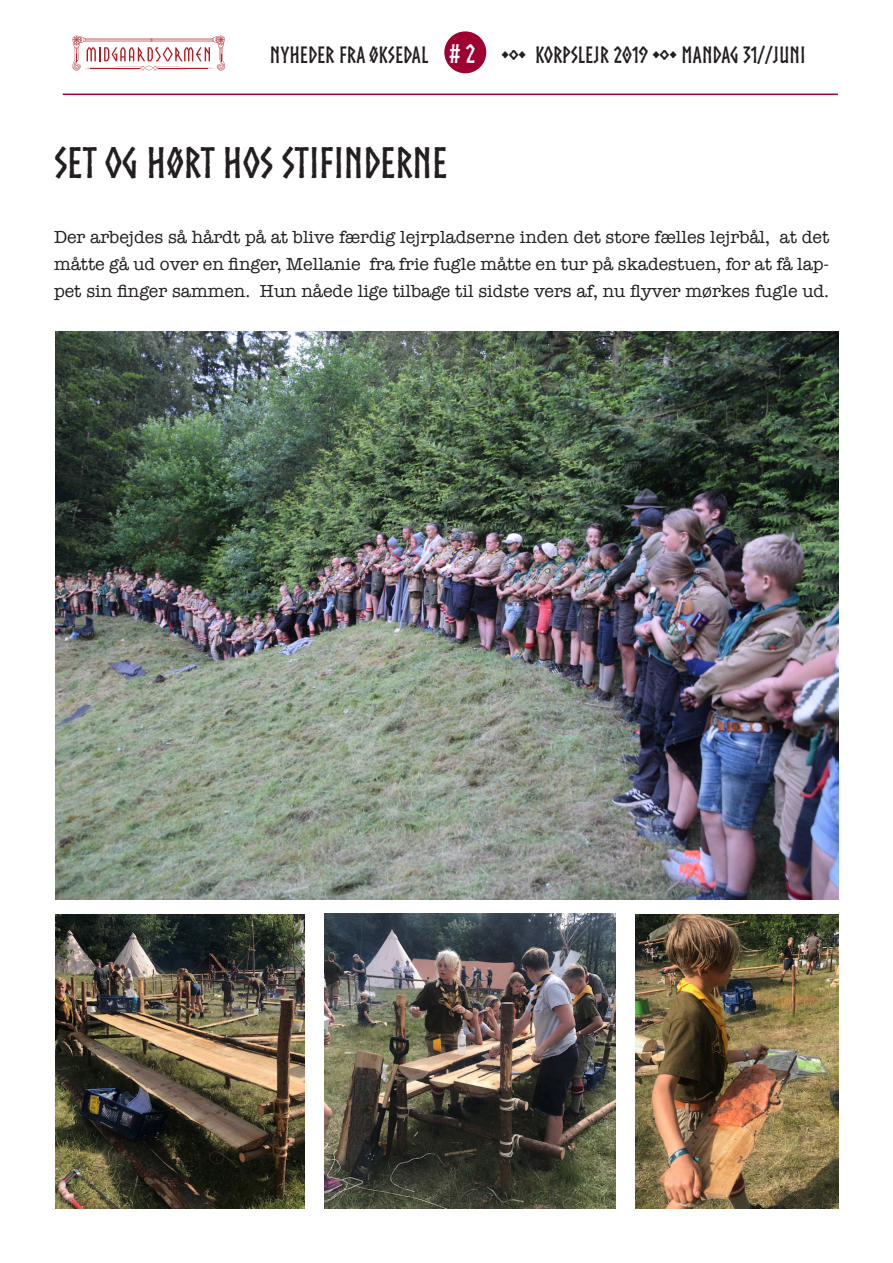
<style>
.page{position:relative;width:893px;height:1263px;background:#fff}
.page>*{position:absolute;margin:0;border:0;box-sizing:border-box;transform-origin:0 0}
.t1{font:700 42px "Norse";color:#231f20}
.t2{font:700 22.5px "Norse";color:#231f20}
.brød{font:18px/27px "American Typewriter";color:#231f20;text-align:justify}
.s1{font-size:25.5px;color:#fff}
</style>
<div class="page">
<svg style="left:72px;top:36px;width:153px;height:35px"></svg>
<hr style="left:63px;top:94px;width:775px;height:1px;background:#9e0131">
<div style="left:444px;top:31px;width:42px;height:42px;background:#9e0131;border-radius:50%"></div>
<img style="left:55px;top:332px;width:784px;height:568px">
<img style="left:55px;top:914px;width:249px;height:295px">
<img style="left:325px;top:913px;width:290px;height:296px">
<img style="left:636px;top:914px;width:203px;height:295px">
<p class="t2" style="left:270px;top:43px;width:537px">NYHEDER FRA ØKSEDAL <span class="s1"># 2</span> •ᛜ• KORPSLEJR 2019 •ᛜ• MANDAG 31//JUNI</p>
<p class="t1" style="left:54px;top:140px;width:395px">SET OG HØRT HOS STIFINDERNE</p>
<p class="brød" style="left:54px;top:223px;width:777px">Der arbejdes så hårdt på at blive færdig lejrpladserne inden det store fælles lejrbål, at det måtte gå ud over en finger, Mellanie fra frie fugle måtte en tur på skadestuen, for at få lap&shy;pet sin finger sammen. Hun nåede lige tilbage til sidste vers af, nu flyver mørkes fugle ud.</p>
</div>
